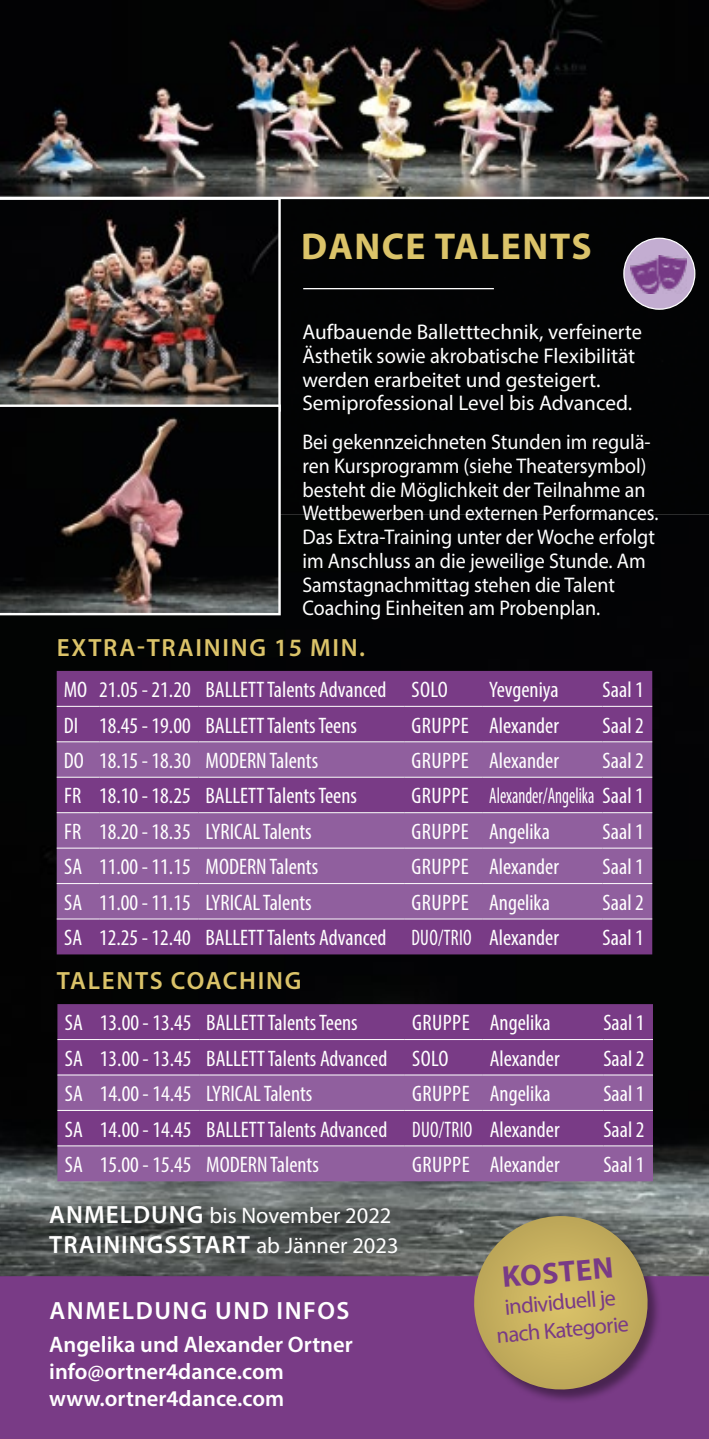
<style>
.page{position:relative;width:709px;height:1439px;background:#fff}
.page>*{position:absolute;margin:0;border:0;box-sizing:border-box;transform-origin:0 0}
.t1{font:700 37.5px "Myriad Pro";letter-spacing:.04em;color:#dbc369}
.t2{font:700 30px "Myriad Pro";color:#793b86}
.t3{font:600 25px "Myriad Pro";letter-spacing:.07em;color:#dbc369}
.t4{font:600 25px "Myriad Pro";letter-spacing:.04em;color:#fff}
.t5{font:600 25px "Myriad Pro";letter-spacing:.06em;color:#fff}
.t6{font:condensed 22.5px "Myriad Pro";color:#fff}
.t7{font:600 22.5px/27px "Myriad Pro";color:#fff}
.t8{font:22.5px/27.5px "Myriad Pro";color:#793b86;text-align:center}
.t9{font:22.5px "Myriad Pro";color:#fff}
.t10{font:21.25px/23.8px "Myriad Pro";color:#fff;scale:.94 1}
.t11{font:21.25px/23.8px "Myriad Pro";color:#fff}
.s1{font-weight:600;font-size:25px}
.s2{font-weight:400;font-size:22.5px}
</style>
<div class="page">
<img style="left:0;top:199px;width:709px;height:1077px">
<img style="left:0;top:199px;width:281px;height:205px">
<svg style="left:0;top:404px;width:281px;height:211px;background:#231f1f"></svg>
<div style="left:0;top:1276px;width:709px;height:163px;background:#793b86"></div>
<div style="left:57px;top:671px;width:595px;height:283px;background:#793b86"></div>
<svg style="left:57px;top:742px;width:595px;height:176px;background:#8c599a"></svg>
<hr style="left:57px;top:706px;width:42px;height:1px;background:#fff">
<hr style="left:99px;top:706px;width:99px;height:1px;background:#fff">
<hr style="left:198px;top:706px;width:206px;height:1px;background:#fff">
<hr style="left:404px;top:706px;width:78px;height:1px;background:#fff">
<hr style="left:482px;top:706px;width:120px;height:1px;background:#fff">
<hr style="left:602px;top:706px;width:50px;height:1px;background:#fff">
<hr style="left:57px;top:741px;width:42px;height:1px;background:#fff">
<hr style="left:99px;top:741px;width:99px;height:1px;background:#fff">
<hr style="left:198px;top:741px;width:206px;height:1px;background:#fff">
<hr style="left:404px;top:741px;width:78px;height:1px;background:#fff">
<hr style="left:482px;top:741px;width:120px;height:1px;background:#fff">
<hr style="left:602px;top:741px;width:50px;height:1px;background:#fff">
<hr style="left:57px;top:777px;width:42px;height:1px;background:#fff">
<hr style="left:99px;top:777px;width:99px;height:1px;background:#fff">
<hr style="left:198px;top:777px;width:206px;height:1px;background:#fff">
<hr style="left:404px;top:777px;width:78px;height:1px;background:#fff">
<hr style="left:482px;top:777px;width:120px;height:1px;background:#fff">
<hr style="left:602px;top:777px;width:50px;height:1px;background:#fff">
<hr style="left:57px;top:812px;width:42px;height:1px;background:#fff">
<hr style="left:99px;top:812px;width:99px;height:1px;background:#fff">
<hr style="left:198px;top:812px;width:206px;height:1px;background:#fff">
<hr style="left:404px;top:812px;width:78px;height:1px;background:#fff">
<hr style="left:482px;top:812px;width:120px;height:1px;background:#fff">
<hr style="left:602px;top:812px;width:50px;height:1px;background:#fff">
<hr style="left:57px;top:847px;width:42px;height:1px;background:#fff">
<hr style="left:99px;top:847px;width:99px;height:1px;background:#fff">
<hr style="left:198px;top:847px;width:206px;height:1px;background:#fff">
<hr style="left:404px;top:847px;width:78px;height:1px;background:#fff">
<hr style="left:482px;top:847px;width:120px;height:1px;background:#fff">
<hr style="left:602px;top:847px;width:50px;height:1px;background:#fff">
<hr style="left:57px;top:883px;width:42px;height:1px;background:#fff">
<hr style="left:99px;top:883px;width:99px;height:1px;background:#fff">
<hr style="left:198px;top:883px;width:206px;height:1px;background:#fff">
<hr style="left:404px;top:883px;width:78px;height:1px;background:#fff">
<hr style="left:482px;top:883px;width:120px;height:1px;background:#fff">
<hr style="left:602px;top:883px;width:50px;height:1px;background:#fff">
<hr style="left:57px;top:918px;width:42px;height:1px;background:#fff">
<hr style="left:99px;top:918px;width:99px;height:1px;background:#fff">
<hr style="left:198px;top:918px;width:206px;height:1px;background:#fff">
<hr style="left:404px;top:918px;width:78px;height:1px;background:#fff">
<hr style="left:482px;top:918px;width:120px;height:1px;background:#fff">
<hr style="left:602px;top:918px;width:50px;height:1px;background:#fff">
<div style="left:57px;top:1004px;width:596px;height:70px;background:#793b86"></div>
<svg style="left:57px;top:1075px;width:596px;height:106px;background:#895496"></svg>
<hr style="left:57px;top:1039px;width:43px;height:1px;background:#fff">
<hr style="left:100px;top:1039px;width:99px;height:1px;background:#fff">
<hr style="left:199px;top:1039px;width:206px;height:1px;background:#fff">
<hr style="left:405px;top:1039px;width:78px;height:1px;background:#fff">
<hr style="left:483px;top:1039px;width:120px;height:1px;background:#fff">
<hr style="left:603px;top:1039px;width:50px;height:1px;background:#fff">
<hr style="left:57px;top:1074px;width:43px;height:1px;background:#fff">
<hr style="left:100px;top:1074px;width:99px;height:1px;background:#fff">
<hr style="left:199px;top:1074px;width:206px;height:1px;background:#fff">
<hr style="left:405px;top:1074px;width:78px;height:1px;background:#fff">
<hr style="left:483px;top:1074px;width:120px;height:1px;background:#fff">
<hr style="left:603px;top:1074px;width:50px;height:1px;background:#fff">
<hr style="left:57px;top:1110px;width:43px;height:1px;background:#fff">
<hr style="left:100px;top:1110px;width:99px;height:1px;background:#fff">
<hr style="left:199px;top:1110px;width:206px;height:1px;background:#fff">
<hr style="left:405px;top:1110px;width:78px;height:1px;background:#fff">
<hr style="left:483px;top:1110px;width:120px;height:1px;background:#fff">
<hr style="left:603px;top:1110px;width:50px;height:1px;background:#fff">
<hr style="left:57px;top:1145px;width:43px;height:1px;background:#fff">
<hr style="left:100px;top:1145px;width:99px;height:1px;background:#fff">
<hr style="left:199px;top:1145px;width:206px;height:1px;background:#fff">
<hr style="left:405px;top:1145px;width:78px;height:1px;background:#fff">
<hr style="left:483px;top:1145px;width:120px;height:1px;background:#fff">
<hr style="left:603px;top:1145px;width:50px;height:1px;background:#fff">
<div style="left:473px;top:1215px;width:189px;height:189px;background:#000;opacity:.4"></div>
<svg style="left:470px;top:1216px;width:181px;height:177px;background:#ad9562"></svg>
<img style="left:0;top:0;width:709px;height:197px">
<hr style="left:303px;top:288px;width:191px;height:1px;background:#fff">
<div style="left:624px;top:238px;width:70px;height:71px;background:#c3add1;border-radius:50%"></div>
<img style="left:630px;top:255px;width:56px;height:39px">
<div style="left:623px;top:238px;width:72px;height:72px;border:1px solid #fff;border-radius:50%"></div>
<h1 class="t1" style="left:301px;top:222px;width:292px">DANCE TALENTS</h1>
<p class="t11" style="left:302px;top:320px;width:341px">Aufbauende Balletttechnik, verfeinerte Ästhetik sowie akrobatische Flexibilität werden erarbeitet und gesteigert.<br>Semiprofessional Level bis Advanced.</p>
<p class="t10" style="left:302px;top:430px;width:380px">Bei gekennzeichneten Stunden im regulä&shy;ren Kursprogramm (siehe Theatersymbol) besteht die Möglichkeit der Teilnahme an Wettbewerben und externen Performances.<br>Das Extra-Training unter der Woche erfolgt im Anschluss an die jeweilige Stunde. Am Samstagnachmittag stehen die Talent Coaching Einheiten am Probenplan.</p>
<p class="t3" style="left:57px;top:631px;width:309px">EXTRA-TRAINING 15 MIN.</p>
<p class="t6" style="left:64px;top:676px;width:385px">MO 21.05 - 21.20 BALLETT Talents Advanced SOLO</p>
<p class="t6" style="left:489px;top:676px;width:71px">Yevgeniya</p>
<p class="t6" style="left:602px;top:676px;width:43px">Saal 1</p>
<p class="t6" style="left:64px;top:711px;width:295px">DI 18.45 - 19.00 BALLETT Talents Teens</p>
<p class="t6" style="left:411px;top:711px;width:149px">GRUPPE Alexander</p>
<p class="t6" style="left:602px;top:711px;width:43px">Saal 2</p>
<p class="t6" style="left:64px;top:747px;width:256px">DO 18.15 - 18.30 MODERN Talents</p>
<p class="t6" style="left:411px;top:747px;width:149px">GRUPPE Alexander</p>
<p class="t6" style="left:602px;top:747px;width:43px">Saal 2</p>
<p class="t6" style="left:64px;top:782px;width:294px">FR 18.10 - 18.25 BALLETT Talents Teens</p>
<p class="t6" style="left:411px;top:782px;width:234px">GRUPPE Alexander/Angelika Saal 1</p>
<p class="t6" style="left:64px;top:818px;width:249px">FR 18.20 - 18.35 LYRICAL Talents</p>
<p class="t6" style="left:411px;top:818px;width:140px">GRUPPE Angelika</p>
<p class="t6" style="left:602px;top:818px;width:43px">Saal 1</p>
<p class="t6" style="left:64px;top:853px;width:256px">SA 11.00 - 11.15 MODERN Talents</p>
<p class="t6" style="left:411px;top:853px;width:149px">GRUPPE Alexander</p>
<p class="t6" style="left:602px;top:853px;width:43px">Saal 1</p>
<p class="t6" style="left:64px;top:888px;width:249px">SA 11.00 - 11.15 LYRICAL Talents</p>
<p class="t6" style="left:411px;top:888px;width:140px">GRUPPE Angelika</p>
<p class="t6" style="left:602px;top:888px;width:43px">Saal 2</p>
<p class="t6" style="left:64px;top:924px;width:496px">SA 12.25 - 12.40 BALLETT Talents Advanced DUO/TRIO Alexander</p>
<p class="t6" style="left:602px;top:924px;width:43px">Saal 1</p>
<p class="t3" style="left:57px;top:964px;width:246px">TALENTS COACHING</p>
<p class="t6" style="left:65px;top:1009px;width:294px">SA 13.00 - 13.45 BALLETT Talents Teens</p>
<p class="t6" style="left:412px;top:1009px;width:140px">GRUPPE Angelika</p>
<p class="t6" style="left:603px;top:1009px;width:43px">Saal 1</p>
<p class="t6" style="left:65px;top:1044px;width:385px">SA 13.00 - 13.45 BALLETT Talents Advanced SOLO</p>
<p class="t6" style="left:490px;top:1044px;width:71px">Alexander</p>
<p class="t6" style="left:603px;top:1044px;width:43px">Saal 2</p>
<p class="t6" style="left:65px;top:1080px;width:249px">SA 14.00 - 14.45 LYRICAL Talents</p>
<p class="t6" style="left:412px;top:1080px;width:140px">GRUPPE Angelika</p>
<p class="t6" style="left:603px;top:1080px;width:43px">Saal 1</p>
<p class="t6" style="left:65px;top:1115px;width:496px">SA 14.00 - 14.45 BALLETT Talents Advanced DUO/TRIO Alexander</p>
<p class="t6" style="left:603px;top:1115px;width:43px">Saal 2</p>
<p class="t6" style="left:65px;top:1151px;width:256px">SA 15.00 - 15.45 MODERN Talents</p>
<p class="t6" style="left:412px;top:1151px;width:149px">GRUPPE Alexander</p>
<p class="t6" style="left:603px;top:1151px;width:43px">Saal 1</p>
<p class="t9" style="left:49px;top:1201px;width:344px"><span class="s1">ANMELDUNG</span> bis November 2022</p>
<p class="t4" style="left:49px;top:1228px;width:351px">TRAININGSSTART <span class="s2">ab Jänner 2023</span></p>
<p class="t5" style="left:50px;top:1294px;width:301px">ANMELDUNG UND INFOS</p>
<p class="t7" style="left:49px;top:1330px;width:305px">Angelika und Alexander Ortner info@ortner4dance.com www.ortner4dance.com</p>
<h2 class="t2" style="left:500px;top:1257px;width:113px;rotate:-5deg">KOSTEN</h2>
<p class="t8" style="left:493px;top:1293px;width:134px;rotate:-5deg">individuell je nach Kategorie</p>
</div>
